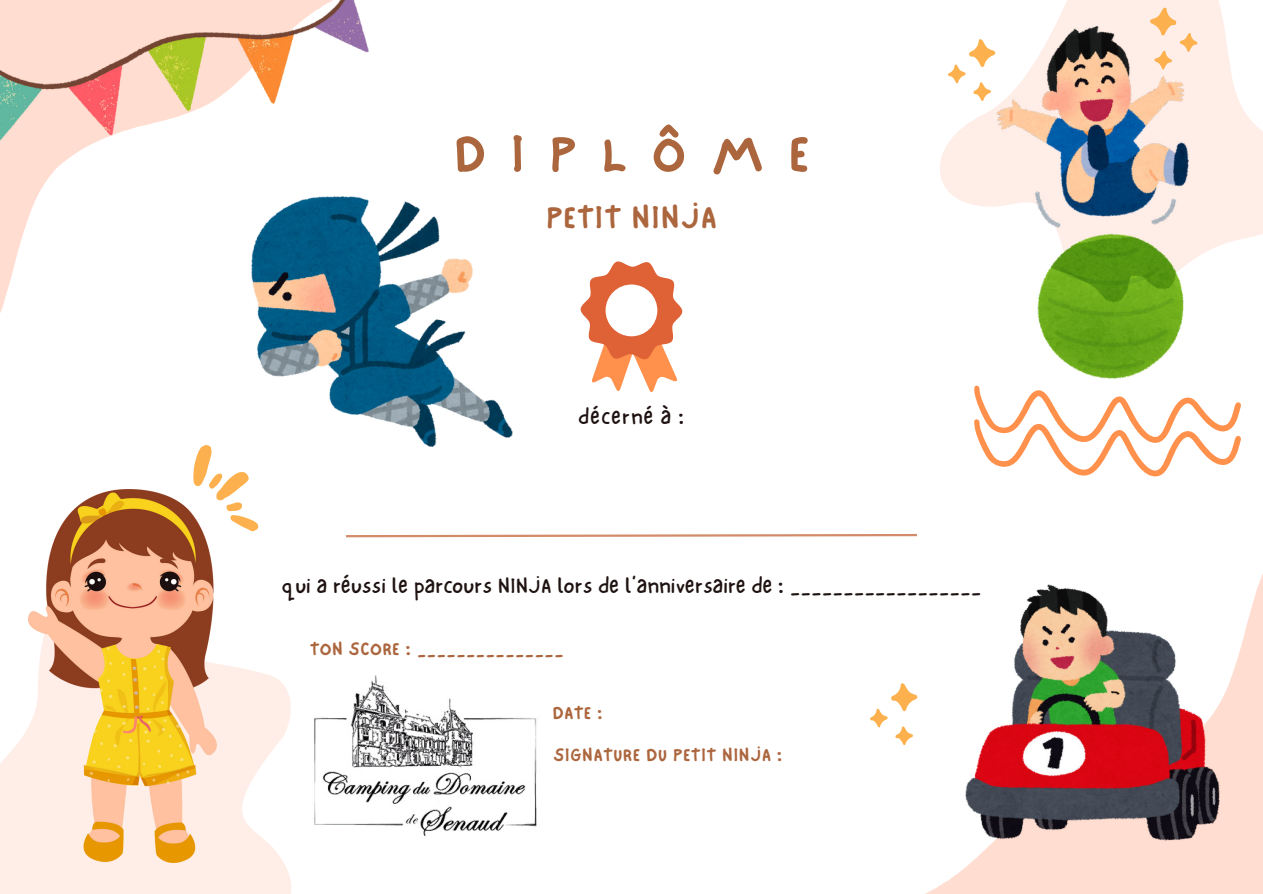
<style>
.page{position:relative;width:1263px;height:894px;background:#fff}
.page>*{position:absolute;margin:0;border:0;box-sizing:border-box;transform-origin:0 0}
.t1{font:52.95px "NF One Little Font Bold";letter-spacing:.5em;color:#ac663e}
.t2{font:32.1px "NF One Little Font Bold";letter-spacing:.06em;color:#ac663e}
.t3{font:21.6px "NF One Little Font Regular";letter-spacing:.02em;color:#1f1312}
.t4{font:21.6px "NF One Little Font Regular";letter-spacing:.06em;color:#1f1312}
.t5{font:18.45px "NF One Little Font Bold";letter-spacing:.06em;color:#ac663e}
</style>
<div class="page">
<svg style="left:904px;top:573px;width:359px;height:320px;fill:#ffddd1"></svg>
<svg style="left:346px;top:534px;width:571px;height:4px"></svg>
<svg style="left:580px;top:261px;width:102px;height:131px"></svg>
<div style="left:605px;top:284px;width:53px;height:52px;background:#fff;border-radius:50%"></div>
<svg style="left:0;top:615px;width:291px;height:278px;fill:#ffeee8"></svg>
<img style="left:29px;top:489px;width:188px;height:373px">
<svg style="left:940px;top:0;width:323px;height:263px;fill:#ffeee8"></svg>
<svg style="left:0;top:47px;width:369px;height:266px"></svg>
<img style="left:0;top:0;width:368px;height:140px">
<svg style="left:193px;top:445px;width:66px;height:86px"></svg>
<svg style="left:974px;top:385px;width:267px;height:92px"></svg>
<svg style="left:947px;top:39px;width:49px;height:63px"></svg>
<svg style="left:1149px;top:7px;width:49px;height:63px"></svg>
<svg style="left:870px;top:682px;width:48px;height:63px"></svg>
<img style="left:996px;top:26px;width:192px;height:352px">
<img style="left:252px;top:197px;width:261px;height:249px">
<img style="left:965px;top:584px;width:254px;height:256px">
<img style="left:314px;top:675px;width:223px;height:161px">
<h1 class="t1" style="left:454px;top:122px;width:355px">DIPLÔME</h1>
<h2 class="t2" style="left:547px;top:198px;width:171px">PETIT NINJA</h2>
<p class="t4" style="left:579px;top:403px;width:107px">décerné à :</p>
<p class="t3" style="left:281px;top:573px;width:701px">qui a réussi le parcours NINJA lors de l’anniversaire de : __________________</p>
<p class="t5" style="left:310px;top:637px;width:255px">TON SCORE : _______________</p>
<p class="t5" style="left:553px;top:701px;width:51px">DATE :</p>
<p class="t5" style="left:554px;top:743px;width:230px">SIGNATURE DU PETIT NINJA :</p>
</div>
